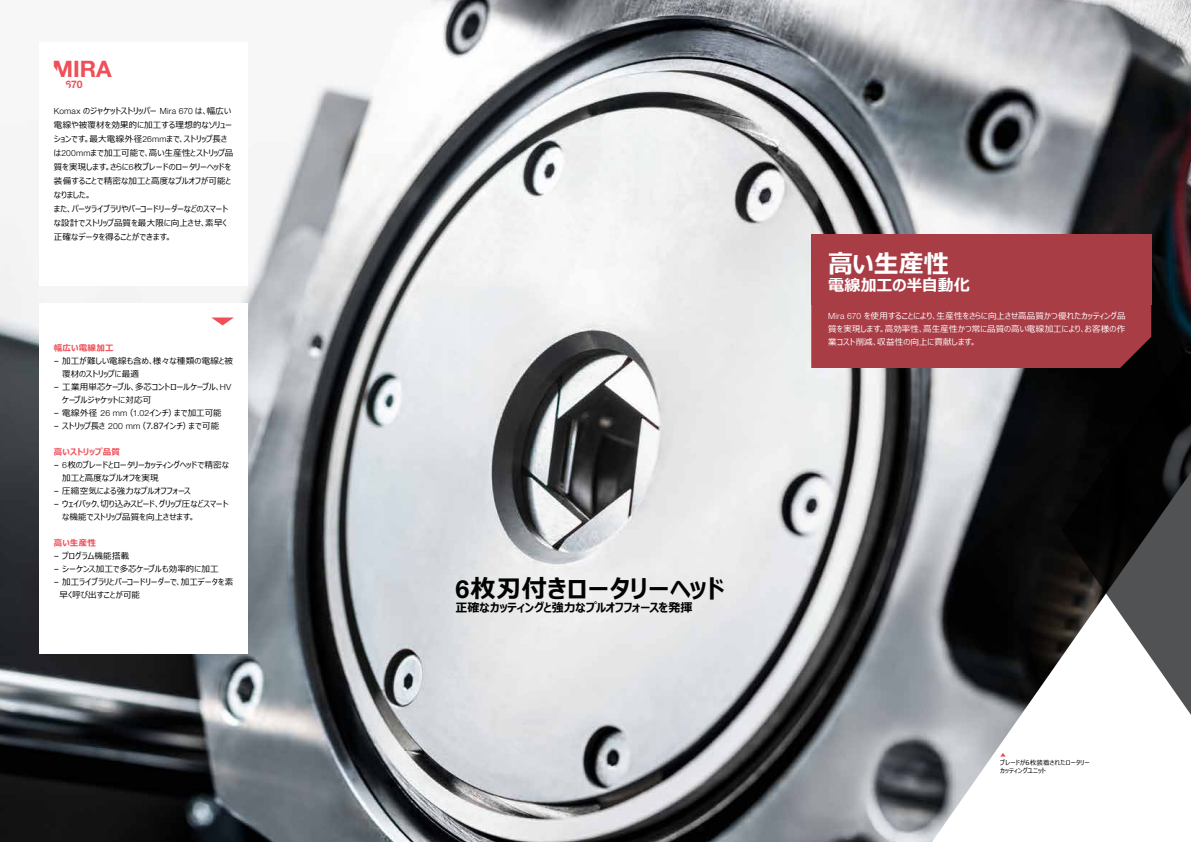
<style>
.page{position:relative;width:1191px;height:842px;background:#fff}
.page>*{position:absolute;margin:0;border:0;box-sizing:border-box;transform-origin:0 0}
.t1{font:700 25px "Meiryo UI";letter-spacing:.01em;color:#000302}
.t2{font:700 25px "Meiryo UI";letter-spacing:-.01em;color:#fff}
.t3{font:700 22.7px "Helvetica Neue LT Std";color:#f04e58}
.t4{font:700 16px "Meiryo UI";letter-spacing:-.015em;color:#fff}
.t5{font:700 12px "Meiryo UI";letter-spacing:-.015em;color:#000302}
.t6{font:700 10.4px "Helvetica Neue LT Std";color:#f04e58}
.t7{font:8.5px/14px "Meiryo UI";letter-spacing:.01em;color:#000}
.t8{font:8.5px/13px "Meiryo UI";letter-spacing:.015em;color:#fff;text-align:justify}
.t9{font:700 8.5px "Meiryo UI";letter-spacing:.02em;color:#f04e58}
.t10{font:6.5px/8px "Meiryo UI";letter-spacing:.02em;color:#000}
.s1{font-family:"Helvetica Neue LT Std Bd Kx Ct";font-weight:400}
.s2{font-family:"Helvetica Neue LT Std";font-weight:300}
.s3{font-family:"Helvetica Neue LT Std"}
</style>
<div class="page">
<img style="left:0;top:0;width:1191px;height:842px">
<svg style="left:932px;top:472px;width:259px;height:370px"></svg>
<svg style="left:1061px;top:244px;width:130px;height:571px"></svg>
<div style="left:40px;top:43px;width:208px;height:243px;background:#fff"></div>
<div style="left:40px;top:303px;width:208px;height:351px;background:#fff"></div>
<svg style="left:211px;top:317px;width:23px;height:8px"></svg>
<svg style="left:1000px;top:753px;width:5px;height:4px"></svg>
<div style="left:811px;top:304px;width:340px;height:64px;background:#a93d46"></div>
<div style="left:811px;top:234px;width:340px;height:70px;background:#a93d46"></div>
<h2 class="t3" style="left:52px;top:55px;width:61px"><span class="s1">M</span>IRA</h2>
<p class="t6" style="left:65px;top:77px;width:19px"><span class="s1">6</span>70</p>
<p class="t7" style="left:54px;top:105px;width:181px"><span class="s2">Komax</span> のジャケットストリッパー <span class="s2">Mira 670</span> は、幅広い電線や被覆材を効果的に加工する理想的なソリューションです。最大電線外径<span class="s2">26mm</span>まで、ストリップ長さは<span class="s2">200mm</span>まで加工可能で、高い生産性とストリップ品質を実現します。さらに<span class="s2">6</span>枚ブレードのロータリーヘッドを装備することで精密な加工と高度なプルオフが可能となりました。<br>また、パーツライブラリやバーコードリーダーなどのスマートな設計でストリップ品質を最大限に向上させ、素早く正確なデータを得ることができます。</p>
<p class="t9" style="left:54px;top:342px;width:61px">幅広い電線加工</p>
<p class="t7" style="left:62px;top:355px;width:172px;line-height:13px;text-indent:-8px">– 加工が難しい電線も含め、様々な種類の電線と被覆材のストリップに最適</p>
<p class="t7" style="left:62px;top:381px;width:171px;line-height:13px;text-indent:-8px">– 工業用単芯ケーブル、多芯コントロールケーブル、<span class="s2">HV</span>ケーブルジャケットに対応可</p>
<p class="t7" style="left:54px;top:407px;width:169px">– 電線外径 <span class="s2">26 mm</span>（<span class="s2">1.02</span>インチ）まで加工可能</p>
<p class="t7" style="left:54px;top:420px;width:167px">– ストリップ長さ <span class="s2">200 mm</span>（7.87インチ）まで可能</p>
<p class="t9" style="left:54px;top:446px;width:67px">高いストリップ品質</p>
<p class="t7" style="left:62px;top:459px;width:168px;line-height:13px;text-indent:-8px">– <span class="s2">6</span>枚のブレードとロータリーカッティングヘッドで精密な加工と高度なプルオフを実現</p>
<p class="t7" style="left:54px;top:485px;width:138px">– 圧縮空気による強力なプルオフフォース</p>
<p class="t7" style="left:62px;top:498px;width:168px;line-height:13px;text-indent:-8px">– ウェイバック、切り込みスピード、グリップ圧などスマートな機能でストリップ品質を向上させます。</p>
<p class="t9" style="left:54px;top:537px;width:44px">高い生産性</p>
<p class="t7" style="left:54px;top:550px;width:77px">– プログラム機能搭載</p>
<p class="t7" style="left:54px;top:563px;width:166px">– シーケンス加工で多芯ケーブルも効率的に加工</p>
<p class="t7" style="left:54px;top:576px;width:181px;line-height:13px">– 加工ライブラリとバーコードリーダーで、加工データを素　早く呼び出すことが可能</p>
<h1 class="t1" style="left:455px;top:571px;width:270px"><span class="s3">6</span>枚刃付きロータリーヘッド</h1>
<h3 class="t5" style="left:455px;top:599px;width:238px">正確なカッティングと強力なプルオフフォースを発揮</h3>
<h1 class="t2" style="left:828px;top:246px;width:122px">高い生産性</h1>
<h3 class="t4" style="left:828px;top:274px;width:143px">電線加工の半自動化</h3>
<p class="t8" style="left:828px;top:310px;width:299px"><span class="s2">Mira 670</span> を使用することにより、生産性をさらに向上させ高品質かつ優れたカッティング品質を実現します。高効率性、高生産性かつ常に品質の高い電線加工により、お客様の作業コスト削減、収益性の向上に貢献します。</p>
<p class="t10" style="left:1000px;top:759px;width:91px">ブレードが6枚装着されたロータリーカッティングユニット</p>
</div>
